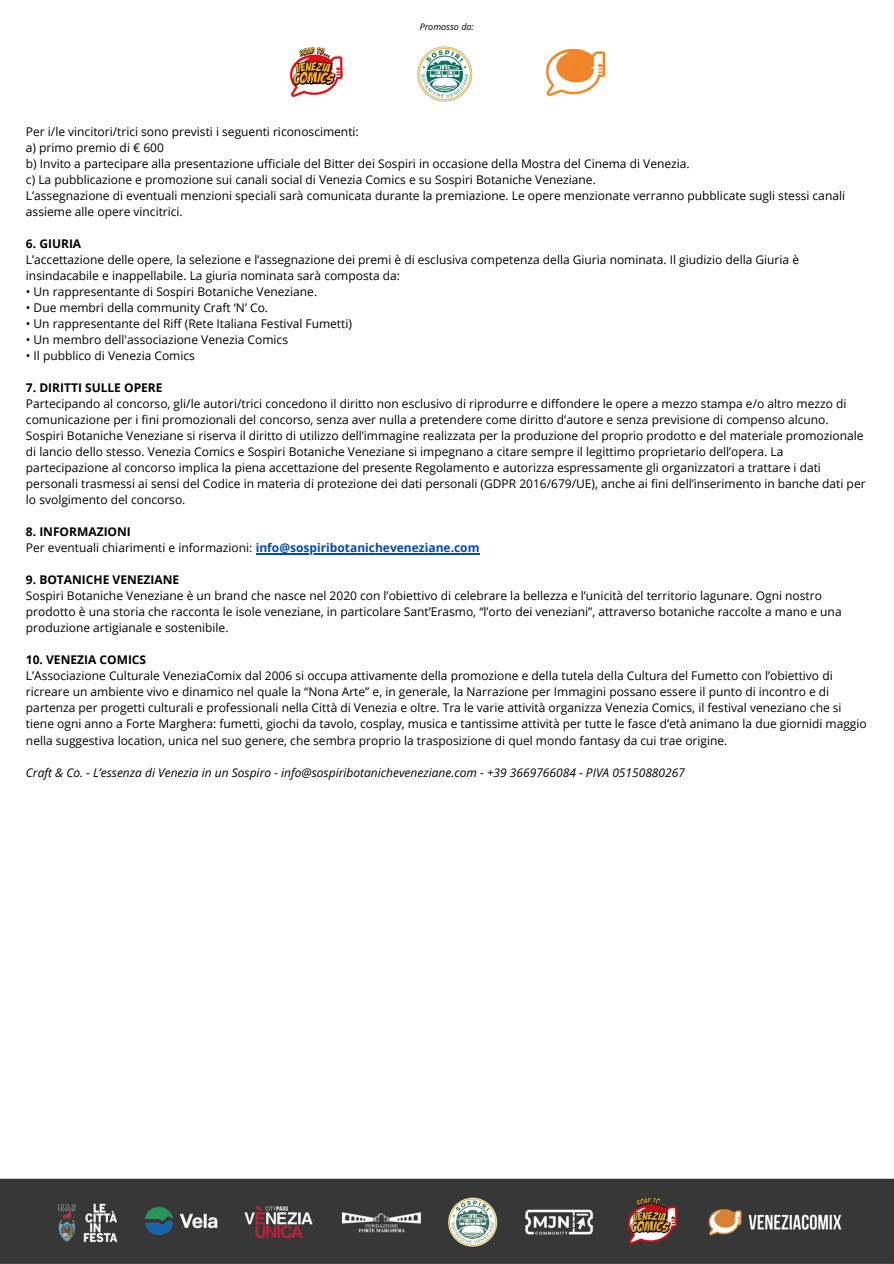
<style>
.page{position:relative;width:894px;height:1264px;background:#fff}
.page>*{position:absolute;margin:0;border:0;box-sizing:border-box;transform-origin:0 0}
.t1{font:12px/16px "Open Sans";color:#000}
.t2{font:italic 12px "Open Sans";color:#000}
.t3{font:italic 9px "Open Sans";color:#000}
.s1{font-weight:700}
.s2{font-weight:700;color:#004aad}
</style>
<div class="page">
<img style="left:0;top:553px;width:893px;height:710px">
<img style="left:289px;top:46px;width:317px;height:56px">
<hr style="left:256px;top:553px;width:223px;height:1px;background:#004aad">
<h1 class="t3" style="left:419px;top:21px;width:56px">Promosso da:</h1>
<p class="t1" style="left:26px;top:123px;width:820px">Per i/le vincitori/trici sono previsti i seguenti riconoscimenti:<br>a) primo premio di € 600<br>b) Invito a partecipare alla presentazione ufficiale del Bitter dei Sospiri in occasione della Mostra del Cinema di Venezia.<br>c) La pubblicazione e promozione sui canali social di Venezia Comics e su Sospiri Botaniche Veneziane.<br>L’assegnazione di eventuali menzioni speciali sarà comunicata durante la premiazione. Le opere menzionate verranno pubblicate sugli stessi canali assieme alle opere vincitrici.</p>
<p class="t1" style="left:26px;top:235px;width:774px"><span class="s1">6. GIURIA<br></span>L’accettazione delle opere, la selezione e l’assegnazione dei premi è di esclusiva competenza della Giuria nominata. Il giudizio della Giuria è insindacabile e inappellabile. La giuria nominata sarà composta da:</p>
<p class="t1" style="left:26px;top:283px;width:293px">• Un rappresentante di Sospiri Botaniche Veneziane.</p>
<p class="t1" style="left:26px;top:299px;width:244px">• Due membri della community Craft ‘N’ Co.</p>
<p class="t1" style="left:26px;top:315px;width:327px">• Un rappresentante del Riff (Rete Italiana Festival Fumetti)</p>
<p class="t1" style="left:26px;top:331px;width:263px">• Un membro dell'associazione Venezia Comics</p>
<p class="t1" style="left:26px;top:347px;width:170px">• Il pubblico di Venezia Comics</p>
<p class="t1" style="left:26px;top:379px;width:840px"><span class="s1">7. DIRITTI SULLE OPERE<br></span>Partecipando al concorso, gli/le autori/trici concedono il diritto non esclusivo di riprodurre e diffondere le opere a mezzo stampa e/o altro mezzo di comunicazione per i fini promozionali del concorso, senza aver nulla a pretendere come diritto d’autore e senza previsione di compenso alcuno.<br>Sospiri Botaniche Veneziane si riserva il diritto di utilizzo dell’immagine realizzata per la produzione del proprio prodotto e del materiale promozionale di lancio dello stesso. Venezia Comics e Sospiri Botaniche Veneziane si impegnano a citare sempre il legittimo proprietario dell’opera. La partecipazione al concorso implica la piena accettazione del presente Regolamento e autorizza espressamente gli organizzatori a trattare i dati personali trasmessi ai sensi del Codice in materia di protezione dei dati personali (GDPR 2016/679/UE), anche ai fini dell’inserimento in banche dati per lo svolgimento del concorso.</p>
<h1 class="t1" style="left:26px;top:523px;width:455px"><span class="s1">8. INFORMAZIONI<br></span>Per eventuali chiarimenti e informazioni: <span class="s2">info@sospiribotanicheveneziane.com</span></h1>
<h1 class="t1" style="left:26px;top:571px;width:797px"><span class="s1">9. BOTANICHE VENEZIANE<br></span>Sospiri Botaniche Veneziane è un brand che nasce nel 2020 con l’obiettivo di celebrare la bellezza e l’unicità del territorio lagunare. Ogni nostro</h1>
<h1 class="t1" style="left:26px;top:603px;width:817px">prodotto è una storia che racconta le isole veneziane, in particolare Sant’Erasmo, “l’orto dei veneziani”, attraverso botaniche raccolte a mano e una produzione artigianale e sostenibile.</h1>
<h1 class="t1" style="left:26px;top:651px;width:808px"><span class="s1">10. VENEZIA COMICS<br></span>L’Associazione Culturale VeneziaComix dal 2006 si occupa attivamente della promozione e della tutela della Cultura del Fumetto con l’obiettivo di</h1>
<h1 class="t1" style="left:26px;top:683px;width:842px">ricreare un ambiente vivo e dinamico nel quale la “Nona Arte” e, in generale, la Narrazione per Immagini possano essere il punto di incontro e di partenza per progetti culturali e professionali nella Città di Venezia e oltre. Tra le varie attività organizza Venezia Comics, il festival veneziano che si tiene ogni anno a Forte Marghera: fumetti, giochi da tavolo, cosplay, musica e tantissime attività per tutte le fasce d’età animano la due giornidi maggio nella suggestiva location, unica nel suo genere, che sembra proprio la trasposizione di quel mondo fantasy da cui trae origine.</h1>
<h1 class="t2" style="left:26px;top:763px;width:660px">Craft &amp; Co. - L’essenza di Venezia in un Sospiro - info@sospiribotanicheveneziane.com - +39 3669766084 - PIVA 05150880267</h1>
</div>
